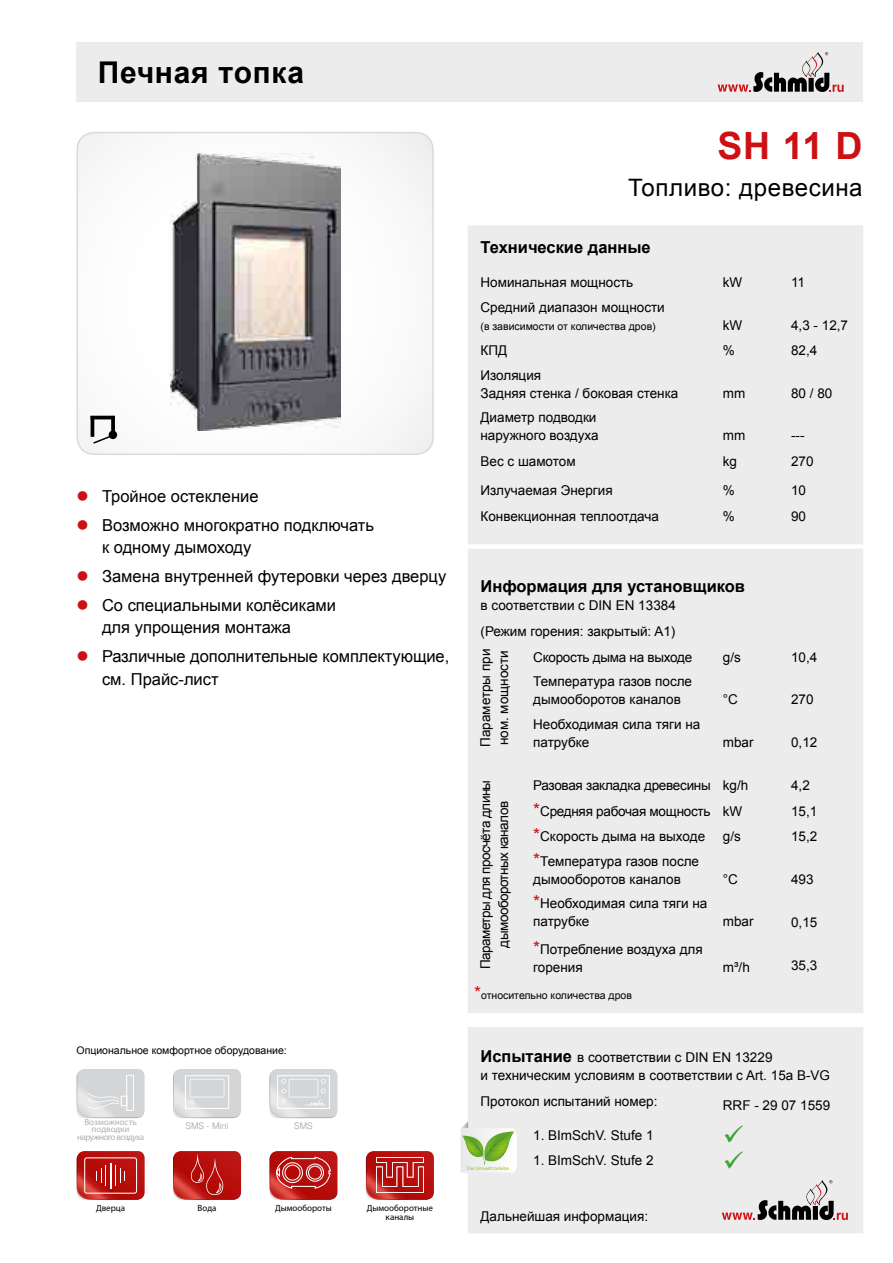
<style>
.page{position:relative;width:893px;height:1263px;background:#fff}
.page>*{position:absolute;margin:0;border:0;box-sizing:border-box;transform-origin:0 0}
.t1{font:700 37.5px "Arial";color:#cd1013}
.t2{font:700 30px "Arial";letter-spacing:.025em;color:#000}
.t3{font:24px "Arial";letter-spacing:.025em;color:#000}
.t4{font:16.5px/22.5px "Arial";color:#000}
.t5{font:700 16.5px "Arial";color:#000}
.t6{font:13.5px/18px "Arial";color:#000}
.t7{font:13.5px/25.8px "Arial";letter-spacing:-.02em;color:#000}
.t8{font:13.5px/18px "Arial";letter-spacing:-.04em;color:#000;text-align:center}
.t9{font:10.5px "Arial";color:#000}
.t10{font:9px/9px "Myriad Pro";color:#000;text-align:center}
.t11{font:9px/7.5px "Myriad Pro";letter-spacing:-.005em;color:rgb(156 156 157/.8);text-align:center}
.t12{font:300 9px "Helvetica LT Std";color:#9c9c9d}
.t13{font:5.1px "Myriad Pro";color:#94c11a}
.s1{color:#cd1013}
.s2{font-size:18px;color:#cd1013}
.s3{font-weight:700;font-size:16.5px}
</style>
<div class="page">
<div style="left:77px;top:42px;width:786px;height:60px;background:#ececec"></div>
<div style="left:468px;top:225px;width:395px;height:1008px;background:#ececec"></div>
<svg style="left:468px;top:1013px;width:395px;height:14px"></svg>
<svg style="left:77px;top:133px;width:354px;height:321px"></svg>
<div style="left:77px;top:132px;width:357px;height:323px;border:2px solid #d9dada;border-radius:17px"></div>
<svg style="left:460px;top:1121px;width:57px;height:51px"></svg>
<div style="left:109px;top:431px;width:8px;height:8px;background:#000;border-radius:50%"></div>
<svg style="left:92px;top:433px;width:23px;height:12px"></svg>
<hr style="left:92px;top:416px;width:21px;height:3px;background:#000">
<svg style="left:111px;top:418px;width:4px;height:17px"></svg>
<hr style="left:91px;top:418px;width:3px;height:17px;background:#000">
<svg style="left:718px;top:52px;width:126px;height:40px"></svg>
<svg style="left:722px;top:1180px;width:126px;height:40px;background:#bfb7b8"></svg>
<img style="left:171px;top:154px;width:170px;height:276px">
<svg style="left:76px;top:1151px;width:69px;height:49px;background:#c23331"></svg>
<svg style="left:173px;top:1069px;width:68px;height:49px;background:#d9dadc"></svg>
<svg style="left:76px;top:1069px;width:69px;height:49px;background:#d9dadb"></svg>
<svg style="left:269px;top:1069px;width:68px;height:49px;background:#dadbdd"></svg>
<svg style="left:173px;top:1151px;width:68px;height:49px;background:#be2421"></svg>
<svg style="left:365px;top:1151px;width:69px;height:49px;background:#c43836"></svg>
<svg style="left:269px;top:1151px;width:68px;height:49px;background:#c33734"></svg>
<svg style="left:725px;top:1125px;width:18px;height:18px"></svg>
<svg style="left:725px;top:1151px;width:18px;height:17px"></svg>
<h2 class="t2" style="left:98px;top:52px;width:208px">Печная топка</h2>
<p class="t4" style="left:77px;top:485px;width:183px"><span class="s1">●</span> Тройное остекление</p>
<p class="t4" style="left:102px;top:514px;width:273px;text-indent:-26px"><span class="s1">●</span> Возможно многократно подключать к одному дымоходу</p>
<p class="t4" style="left:77px;top:565px;width:371px"><span class="s1">●</span> Замена внутренней футеровки через дверцу</p>
<p class="t4" style="left:102px;top:594px;width:236px;text-indent:-25px"><span class="s1">●</span> Со специальными колёсиками для упрощения монтажа</p>
<p class="t4" style="left:102px;top:645px;width:349px;text-indent:-26px"><span class="s1">●</span> Различные дополнительные комплектующие, см. Прайс-лист</p>
<p class="t9" style="left:77px;top:1043px;width:212px">Опциональное комфортное оборудование:</p>
<p class="t11" style="left:77px;top:1118px;width:68px">Возможность подводки наружного воздуха</p>
<p class="t12" style="left:294px;top:1120px;width:20px">SMS</p>
<p class="t12" style="left:186px;top:1120px;width:44px">SMS - Mini</p>
<p class="t10" style="left:96px;top:1203px;width:31px">Дверца</p>
<p class="t10" style="left:198px;top:1203px;width:20px">Вода</p>
<p class="t10" style="left:367px;top:1203px;width:68px">Дымооборотные каналы</p>
<p class="t10" style="left:275px;top:1203px;width:58px">Дымообороты</p>
<h1 class="t1" style="left:717px;top:121px;width:147px">SH 11 D</h1>
<h3 class="t3" style="left:628px;top:172px;width:236px">Топливо: древесина</h3>
<p class="t5" style="left:480px;top:236px;width:172px">Технические данные</p>
<p class="t6" style="left:480px;top:273px;width:154px">Номинальная мощность</p>
<p class="t6" style="left:723px;top:273px;width:21px">kW</p>
<p class="t6" style="left:480px;top:298px;width:186px">Средний диапазон мощности</p>
<p class="t9" style="left:480px;top:319px;width:177px">(в зависимости от количества дров)</p>
<p class="t6" style="left:723px;top:316px;width:21px">kW</p>
<p class="t6" style="left:480px;top:341px;width:28px">КПД</p>
<p class="t6" style="left:723px;top:341px;width:14px">%</p>
<p class="t6" style="left:480px;top:366px;width:199px">Изоляция<br>Задняя стенка / боковая стенка</p>
<p class="t6" style="left:723px;top:384px;width:24px">mm</p>
<p class="t6" style="left:480px;top:408px;width:120px">Диаметр подводки наружного воздуха</p>
<p class="t6" style="left:723px;top:426px;width:24px">mm</p>
<p class="t6" style="left:480px;top:452px;width:97px">Вес с шамотом</p>
<p class="t6" style="left:723px;top:452px;width:16px">kg</p>
<p class="t6" style="left:480px;top:482px;width:134px">Излучаемая Энергия</p>
<p class="t6" style="left:723px;top:482px;width:14px">%</p>
<p class="t6" style="left:480px;top:507px;width:180px">Конвекционная теплоотдача</p>
<p class="t6" style="left:723px;top:507px;width:14px">%</p>
<p class="t5" style="left:480px;top:576px;width:266px">Информация для установщиков</p>
<p class="t6" style="left:480px;top:593px;width:197px;line-height:25.5px">в соответствии с DIN EN 13384 (Режим горения: закрытый: A1)</p>
<p class="t6" style="left:477px;top:747px;width:100px;rotate:-90deg">Параметры при ном. мощности</p>
<p class="t7" style="left:533px;top:644px;width:160px">Скорость дыма на выходе</p>
<p class="t6" style="left:723px;top:648px;width:20px">g/s</p>
<p class="t6" style="left:533px;top:673px;width:160px">Температура газов после дымооборотов каналов</p>
<p class="t6" style="left:723px;top:691px;width:17px">°C</p>
<p class="t6" style="left:533px;top:715px;width:169px">Необходимая сила тяги на патрубке</p>
<p class="t6" style="left:723px;top:733px;width:32px">mbar</p>
<p class="t8" style="left:477px;top:969px;width:191px;rotate:-90deg">Параметры для просчёта длины дымооборотных каналов</p>
<p class="t7" style="left:533px;top:772px;width:217px">Разовая закладка древесины kg/h <span class="s2">*</span>Средняя рабочая мощность kW <span class="s2">*</span>Скорость дыма на выходе</p>
<p class="t6" style="left:723px;top:828px;width:20px">g/s</p>
<p class="t6" style="left:533px;top:852px;width:167px"><span class="s2">*</span>Температура газов после дымооборотов каналов</p>
<p class="t6" style="left:723px;top:870px;width:17px">°C</p>
<p class="t6" style="left:533px;top:895px;width:176px"><span class="s2">*</span>Необходимая сила тяги на патрубке</p>
<p class="t6" style="left:723px;top:913px;width:32px">mbar</p>
<p class="t6" style="left:533px;top:940px;width:171px"><span class="s2">*</span>Потребление воздуха для горения</p>
<p class="t6" style="left:723px;top:958px;width:28px">m³/h</p>
<p class="t9" style="left:474px;top:989px;width:159px"><span class="s2">*</span>относительно количества дров</p>
<p class="t6" style="left:791px;top:273px;width:16px">11</p>
<p class="t6" style="left:791px;top:312px;width:59px;line-height:25.5px">4,3 - 12,7<br>82,4</p>
<p class="t6" style="left:791px;top:384px;width:43px">80 / 80</p>
<p class="t6" style="left:791px;top:423px;width:24px;line-height:25.5px">---<br>270</p>
<p class="t6" style="left:791px;top:478px;width:17px;line-height:25.5px">10<br>90</p>
<p class="t6" style="left:791px;top:648px;width:28px">10,4</p>
<p class="t6" style="left:791px;top:691px;width:24px">270</p>
<p class="t6" style="left:791px;top:733px;width:28px">0,12</p>
<p class="t6" style="left:791px;top:772px;width:28px;line-height:25.8px">4,2<br>15,1<br>15,2</p>
<p class="t6" style="left:791px;top:870px;width:24px">493</p>
<p class="t6" style="left:791px;top:913px;width:28px">0,15</p>
<p class="t6" style="left:791px;top:956px;width:28px">35,3</p>
<p class="t6" style="left:480px;top:1048px;width:351px"><span class="s3">Испытание</span> в соответствии с DIN EN 13229<br>и техническим условиям в соответствии с Art. 15a B-VG</p>
<p class="t6" style="left:480px;top:1092px;width:179px">Протокол испытаний номер:</p>
<p class="t6" style="left:533px;top:1126px;width:122px">1. BImSchV. Stufe 1</p>
<p class="t6" style="left:533px;top:1152px;width:122px">1. BImSchV. Stufe 2</p>
<p class="t6" style="left:723px;top:1096px;width:109px">RRF - 29 07 1559</p>
<p class="t13" style="left:467px;top:1165px;width:43px">Der Umwelt zuliebe</p>
<p class="t6" style="left:480px;top:1207px;width:169px">Дальнейшая информация:</p>
</div>
